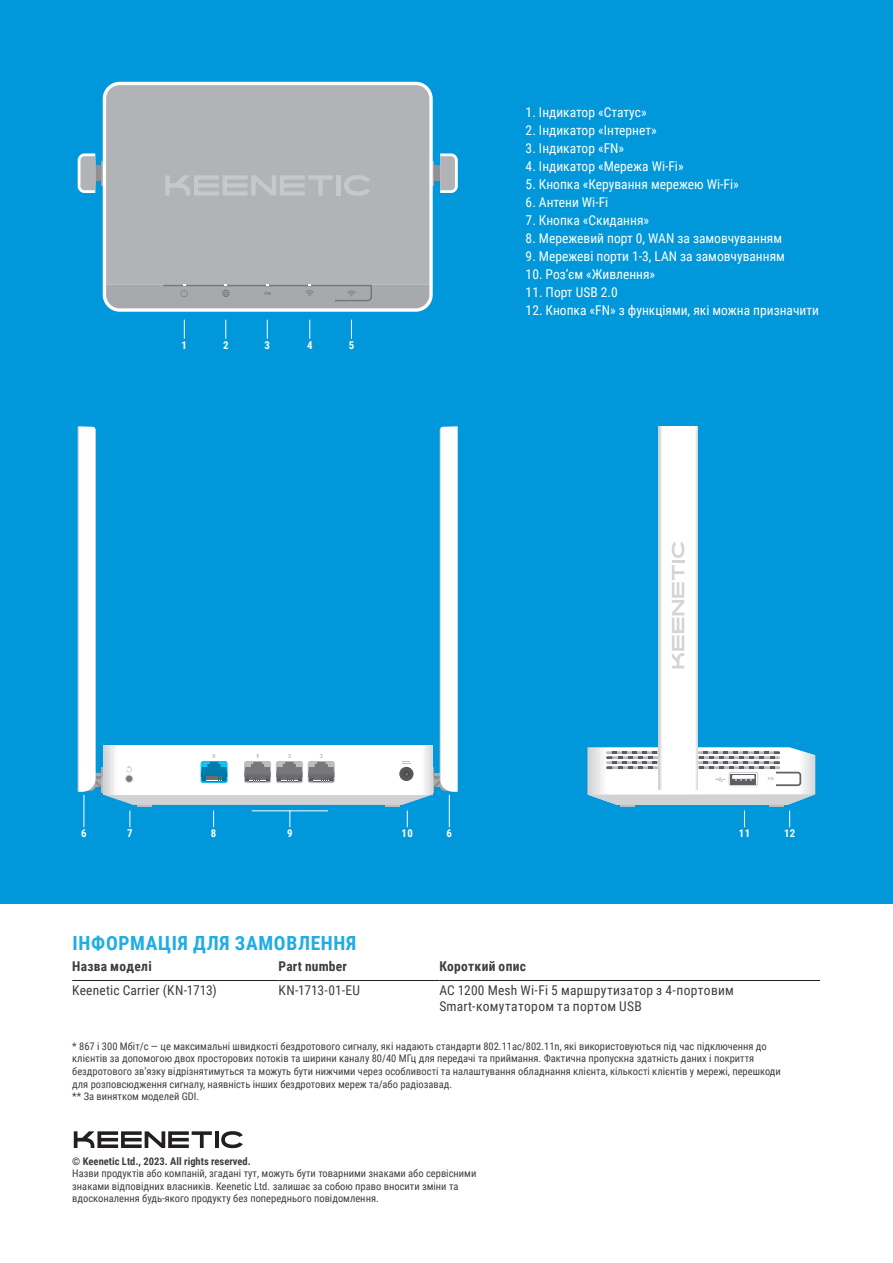
<style>
.page{position:relative;width:893px;height:1263px;background:#fff}
.page>*{position:absolute;margin:0;border:0;box-sizing:border-box;transform-origin:0 0}
.t1{font:700 19.5px "Roboto Condensed";letter-spacing:.035em;color:#1fade3}
.t2{font:13.5px "Roboto Condensed";color:#fff}
.Text{font:13.5px/16.2px "Roboto Condensed";letter-spacing:.02em;color:#3e3e3f}
.Ordering{font:700 13.5px "Roboto Condensed";letter-spacing:.02em;color:#3e3e3f}
.Number{font:700 10.8px "Roboto Condensed";color:#fff}
.info{font:10.5px/12.6px "Roboto Condensed";color:#3e3e3f}
.info_bold{font:700 10.5px "Roboto Condensed";color:#3e3e3f}
.t3{font:700 5.55px "Arial";color:#bcbdc0}
.t4{font:700 4.5px "Arial";color:#76787b;scale:1.12 1}
.t5{font:700 4.05px "Arial";color:#bcbdc0;scale:1.13 1}
</style>
<div class="page">
<hr style="left:72px;top:980px;width:207px;height:1px;background:#231f20">
<hr style="left:279px;top:980px;width:160px;height:1px;background:#231f20">
<hr style="left:439px;top:980px;width:381px;height:1px;background:#231f20">
<hr style="left:215px;top:1131px;width:3px;height:17px;background:#231f20">
<svg style="left:74px;top:1131px;width:138px;height:17px"></svg>
<svg style="left:221px;top:1131px;width:22px;height:17px"></svg>
<div style="left:0;top:0;width:893px;height:903px;background:#0097db"></div>
<svg style="left:96px;top:165px;width:6px;height:16px"></svg>
<hr style="left:94px;top:161px;width:2px;height:25px;background:#8a8c8f">
<svg style="left:78px;top:153px;width:17px;height:40px"></svg>
<hr style="left:102px;top:161px;width:2px;height:24px;background:#a1a3a6">
<div style="left:432px;top:165px;width:9px;height:16px;background:#8f9194"></div>
<svg style="left:440px;top:153px;width:18px;height:40px"></svg>
<hr style="left:431px;top:161px;width:3px;height:24px;background:#a1a3a6">
<svg style="left:103px;top:82px;width:330px;height:230px;background:#f0f6f9"></svg>
<div style="left:106px;top:85px;width:323px;height:200px;background:#b2b3b7"></div>
<svg style="left:106px;top:285px;width:323px;height:23px;background:#a5a7ab"></svg>
<div style="left:336px;top:175px;width:5px;height:21px;background:#c7c8ca"></div>
<svg style="left:165px;top:175px;width:168px;height:21px;background:#bcbdc0"></svg>
<svg style="left:344px;top:175px;width:26px;height:21px"></svg>
<div style="left:659px;top:426px;width:38px;height:363px;background:linear-gradient(to right,#fcfcfc,#feffff)"></div>
<svg style="left:672px;top:542px;width:12px;height:126px;background:#e9e9ea"></svg>
<svg style="left:78px;top:426px;width:380px;height:401px"></svg>
<hr style="left:252px;top:810px;width:76px;height:1px;background:#fff">
<svg style="left:587px;top:747px;width:228px;height:80px"></svg>
<svg style="left:184px;top:320px;width:1px;height:19px"></svg>
<svg style="left:225px;top:320px;width:1px;height:19px"></svg>
<svg style="left:267px;top:320px;width:1px;height:19px"></svg>
<svg style="left:309px;top:320px;width:1px;height:19px"></svg>
<svg style="left:351px;top:320px;width:1px;height:19px"></svg>
<p class="Number" style="left:182px;top:337px;width:7px">1</p>
<p class="t4" style="left:264px;top:290px;width:7px">FN</p>
<p class="Number" style="left:223px;top:337px;width:7px">2</p>
<p class="Number" style="left:265px;top:337px;width:7px">3</p>
<p class="Number" style="left:307px;top:337px;width:7px">4</p>
<p class="Number" style="left:349px;top:337px;width:7px">5</p>
<p class="t3" style="left:213px;top:752px;width:5px">0</p>
<p class="t3" style="left:256px;top:752px;width:5px">1</p>
<p class="t3" style="left:288px;top:752px;width:5px">2</p>
<p class="t3" style="left:320px;top:752px;width:5px">3</p>
<p class="t2" style="left:526px;top:102px;width:123px">1. Індикатор «Статус»</p>
<p class="t2" style="left:526px;top:120px;width:133px">2. Індикатор «Інтернет»</p>
<p class="t2" style="left:526px;top:138px;width:100px">3. Індикатор «FN»</p>
<p class="t2" style="left:526px;top:156px;width:160px">4. Індикатор «Мережа Wi‑Fi»</p>
<p class="t2" style="left:526px;top:174px;width:215px">5. Кнопка «Керування мережею Wi‑Fi»</p>
<p class="t2" style="left:526px;top:192px;width:84px">6. Антени Wi‑Fi</p>
<p class="t2" style="left:526px;top:210px;width:125px">7. Кнопка «Скидання»</p>
<p class="t2" style="left:526px;top:228px;width:258px">8. Мережевий порт 0, WAN за замовчуванням</p>
<p class="t2" style="left:526px;top:246px;width:261px">9. Мережеві порти 1-3, LAN за замовчуванням</p>
<p class="t2" style="left:526px;top:264px;width:131px">10. Роз’єм «Живлення»</p>
<p class="t2" style="left:526px;top:282px;width:94px">11. Порт USB 2.0</p>
<p class="t2" style="left:526px;top:300px;width:295px">12. Кнопка «FN» з функціями, які можна призначити</p>
<p class="t5" style="left:768px;top:776px;width:7px">FN</p>
<p class="Number" style="left:81px;top:826px;width:7px">6</p>
<p class="Number" style="left:127px;top:826px;width:7px">7</p>
<p class="Number" style="left:211px;top:826px;width:7px">8</p>
<p class="Number" style="left:287px;top:826px;width:7px">9</p>
<p class="Number" style="left:402px;top:826px;width:13px">10</p>
<p class="Number" style="left:447px;top:826px;width:7px">6</p>
<p class="Number" style="left:739px;top:826px;width:13px">11</p>
<p class="Number" style="left:784px;top:826px;width:13px">12</p>
<p class="t1" style="left:73px;top:929px;width:285px">ІНФОРМАЦІЯ ДЛЯ ЗАМОВЛЕННЯ</p>
<p class="Ordering" style="left:72px;top:956px;width:81px">Назва моделі</p>
<p class="Ordering" style="left:279px;top:956px;width:70px">Part number</p>
<p class="Ordering" style="left:439px;top:956px;width:88px">Короткий опис</p>
<p class="Text" style="left:72px;top:981px;width:146px">Keenetic Carrier (KN-1713)</p>
<p class="Text" style="left:279px;top:981px;width:83px">KN-1713-01-EU</p>
<p class="Text" style="left:439px;top:981px;width:296px">AC 1200 Mesh Wi-Fi 5 маршрутизатор з 4-портовим<br>Smart-комутатором та портом USB</p>
<p class="info" style="left:72px;top:1039px;width:710px">* 867 і 300 Мбіт/с — це максимальні швидкості бездротового сигналу, які надають стандарти 802.11ac/802.11n, які використовуються під час підключення до клієнтів за допомогою двох просторових потоків та ширини каналу 80/40 МГц для передачі та приймання. Фактична пропускна здатність даних і покриття бездротового зв’язку відрізнятимуться та можуть бути нижчими через особливості та налаштування обладнання клієнта, кількості клієнтів у мережі, перешкоди для розповсюдження сигналу, наявність інших бездротових мереж та/або радіозавад.</p>
<p class="info" style="left:72px;top:1090px;width:129px">** За винятком моделей GDI.</p>
<p class="info_bold" style="left:72px;top:1153px;width:180px">© Keenetic Ltd., 2023. All rights reserved.</p>
<p class="info" style="left:72px;top:1167px;width:406px">Назви продуктів або компаній, згадані тут, можуть бути товарними знаками або сервісними знаками відповідних власників. Keenetic Ltd. залишає за собою право вносити зміни та вдосконалення будь-якого продукту без попереднього повідомлення.</p>
</div>
